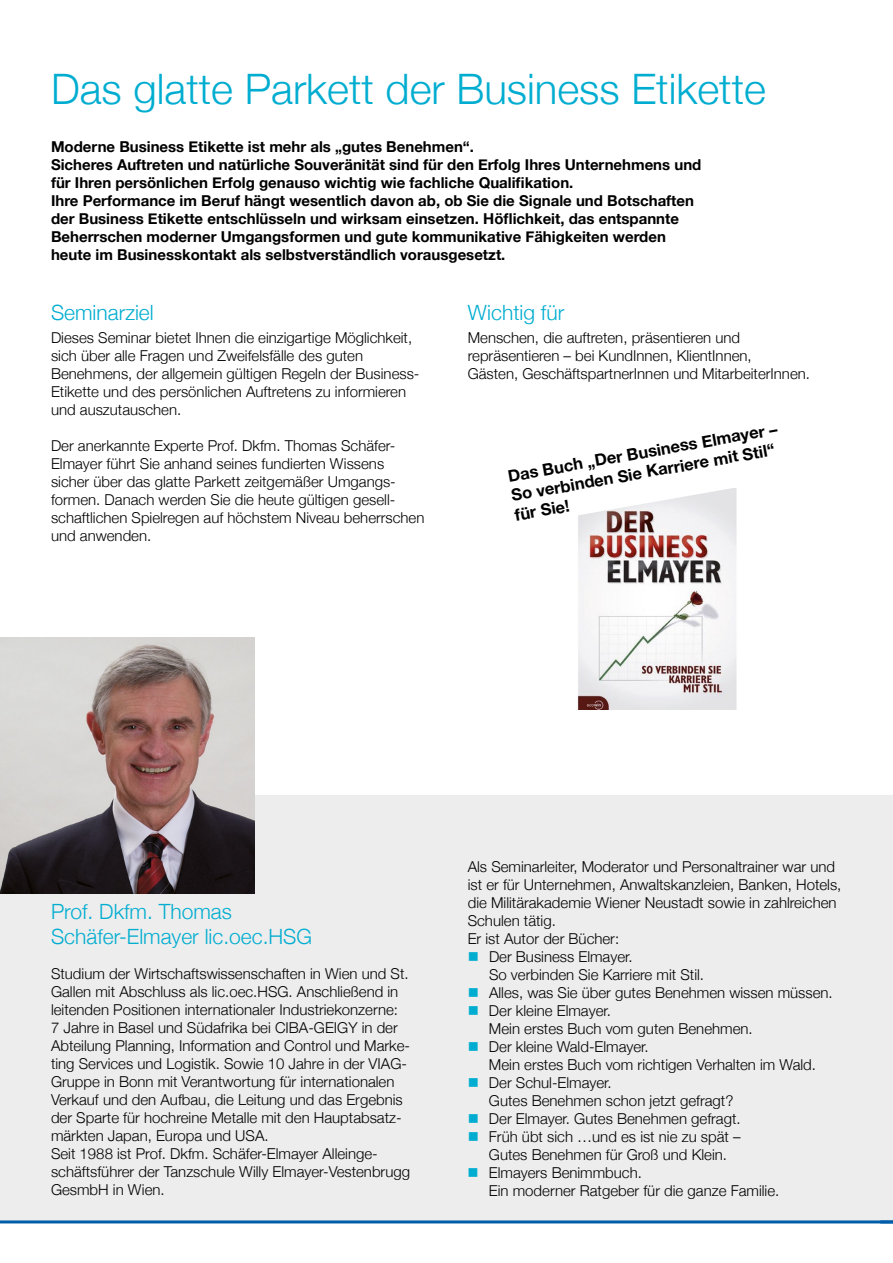
<style>
.page{position:relative;width:893px;height:1263px;background:#fff}
.page>*{position:absolute;margin:0;border:0;box-sizing:border-box;transform-origin:0 0}
.t1{font:300 42px "Helvetica Neue";color:#00add0}
.t2{font:300 21px/25.2px "Helvetica Neue";color:#00add0}
.t3{font:700 16.5px/19.8px "Helvetica Neue";color:#000}
.t4{font:300 15px/18px "Helvetica Neue";color:#000}
.t5{font:700 15px/18px "Helvetica Neue";color:#000}
.s1{color:#00add0}
</style>
<div class="page">
<div style="left:0;top:795px;width:893px;height:425px;background:#ededed"></div>
<hr style="left:0;top:1220px;width:893px;height:3px;background:#005da9">
<svg style="left:880px;top:1220px;width:13px;height:1px"></svg>
<img style="left:0;top:638px;width:254px;height:255px">
<img style="left:578px;top:526px;width:159px;height:183px">
<svg style="left:578px;top:488px;width:159px;height:38px"></svg>
<h1 class="t1" style="left:51px;top:64px;width:716px">Das glatte Parkett der Business Etikette</h1>
<p class="t5" style="left:51px;top:137px;width:652px">Moderne Business Etikette ist mehr als „gutes Benehmen“.<br>Sicheres Auftreten und natürliche Souveränität sind für den Erfolg Ihres Unternehmens und für Ihren persönlichen Erfolg genauso wichtig wie fachliche Qualifikation.<br>Ihre Performance im Beruf hängt wesentlich davon ab, ob Sie die Signale und Botschaften der Business Etikette entschlüsseln und wirksam einsetzen. Höflichkeit, das entspannte Beherrschen moderner Umgangsformen und gute kommunikative Fähigkeiten werden heute im Businesskontakt als selbstverständlich vorausgesetzt.</p>
<h2 class="t2" style="left:51px;top:300px;width:104px">Seminarziel</h2>
<p class="t4" style="left:51px;top:328px;width:370px">Dieses Seminar bietet Ihnen die einzigartige Möglichkeit, sich über alle Fragen und Zweifelsfälle des guten Benehmens, der allgemein gültigen Regeln der Business-Etikette und des persönlichen Auftretens zu informieren und auszutauschen.</p>
<p class="t4" style="left:51px;top:436px;width:375px">Der anerkannte Experte Prof. Dkfm. Thomas Schäfer-Elmayer führt Sie anhand seines fundierten Wissens sicher über das glatte Parkett zeitgemäßer Umgangs&shy;formen. Danach werden Sie die heute gültigen gesell&shy;schaftlichen Spielregen auf höchstem Niveau beherrschen und anwenden.</p>
<h2 class="t2" style="left:468px;top:300px;width:98px">Wichtig für</h2>
<p class="t4" style="left:468px;top:328px;width:344px">Menschen, die auftreten, präsentieren und repräsentieren – bei KundInnen, KlientInnen,<br>Gästen, GeschäftspartnerInnen und MitarbeiterInnen.</p>
<p class="t3" style="left:506px;top:466px;width:275px;rotate:-10deg">Das Buch „Der Business Elmayer –<br>So verbinden Sie Karriere mit Stil“ für Sie!</p>
<h2 class="t2" style="left:51px;top:898px;width:263px">Prof. Dkfm. Thomas<br>Schäfer-Elmayer lic.oec.HSG</h2>
<p class="t4" style="left:51px;top:964px;width:361px">Studium der Wirtschaftswissenschaften in Wien und St.<br>Gallen mit Abschluss als lic.oec.HSG. Anschließend in leitenden Positionen internationaler Industriekonzerne:<br>7 Jahre in Basel und Südafrika bei CIBA-GEIGY in der Abteilung Planning, Information and Control und Marke&shy;ting Services und Logistik. Sowie 10 Jahre in der VIAG-Gruppe in Bonn mit Verantwortung für internationalen Verkauf und den Aufbau, die Leitung und das Ergebnis der Sparte für hochreine Metalle mit den Hauptabsatz&shy;märkten Japan, Europa und USA.<br>Seit 1988 ist Prof. Dkfm. Schäfer-Elmayer Alleinge&shy;schäftsführer der Tanzschule Willy Elmayer-Vestenbrugg GesmbH in Wien.</p>
<p class="t4" style="left:468px;top:857px;width:375px">Als Seminarleiter, Moderator und Personaltrainer war und ist er für Unternehmen, Anwaltskanzleien, Banken, Hotels, die Militärakademie Wiener Neustadt sowie in zahlreichen Schulen tätig.<br>Er ist Autor der Bücher:</p>
<p class="t4" style="left:489px;top:947px;width:217px;text-indent:-21px"><span class="s1">■</span> Der Business Elmayer.<br>So verbinden Sie Karriere mit Stil.</p>
<p class="t4" style="left:468px;top:983px;width:366px"><span class="s1">■</span> Alles, was Sie über gutes Benehmen wissen müssen.</p>
<p class="t4" style="left:489px;top:1001px;width:265px;text-indent:-21px"><span class="s1">■</span> Der kleine Elmayer.<br>Mein erstes Buch vom guten Benehmen.</p>
<p class="t4" style="left:489px;top:1037px;width:329px;text-indent:-21px"><span class="s1">■</span> Der kleine Wald-Elmayer.<br>Mein erstes Buch vom richtigen Verhalten im Wald.</p>
<p class="t4" style="left:489px;top:1073px;width:246px;text-indent:-21px"><span class="s1">■</span> Der Schul-Elmayer.<br>Gutes Benehmen schon jetzt gefragt?</p>
<p class="t4" style="left:468px;top:1109px;width:275px"><span class="s1">■</span> Der Elmayer. Gutes Benehmen gefragt.</p>
<p class="t4" style="left:468px;top:1127px;width:274px;text-align:center"><span class="s1">■</span> Früh übt sich …und es ist nie zu spät –<br>Gutes Benehmen für Groß und Klein.</p>
<p class="t4" style="left:489px;top:1163px;width:292px;text-indent:-21px"><span class="s1">■</span> Elmayers Benimmbuch.<br>Ein moderner Ratgeber für die ganze Familie.</p>
</div>
